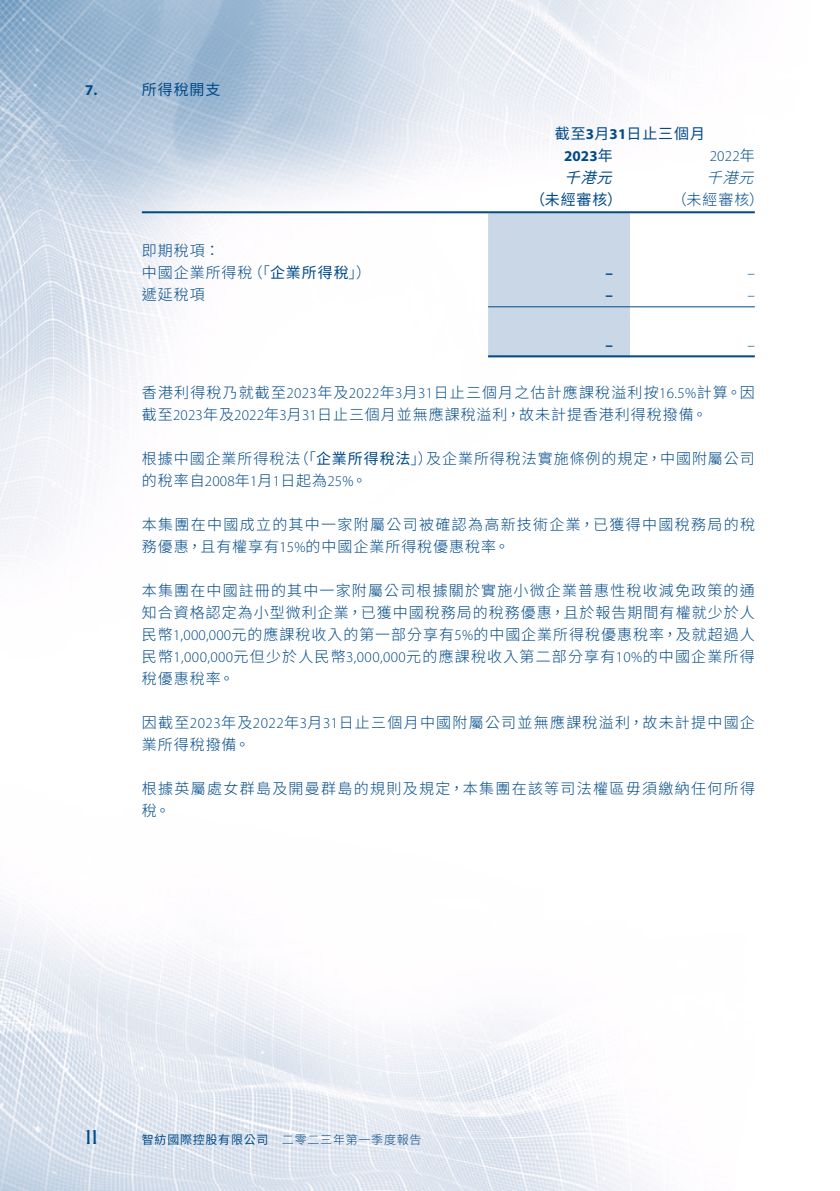
<style>
.page{position:relative;width:840px;height:1191px;background:#fff}
.page>*{position:absolute;margin:0;border:0;box-sizing:border-box;transform-origin:0 0}
.t1{font:22px "Collier";color:#004a87}
.Notes{font:300 15px/22px "Source Han Sans TC";letter-spacing:.075em;color:#004a87}
.Notes-2{font:15px "Source Han Sans TC";letter-spacing:.06em;color:#004a87}
.Notes-3{font:700 15px "Myriad Pro";color:#004a87}
.Notes-4{font:300 15px "Myriad Pro";color:#004a87}
.Notes_HD1{font:15px "Source Han Sans TC";letter-spacing:.06em;color:#004a87}
.Notes-5{font:italic 15px "Source Han Sans TC";color:#004a87}
.Notes-6{font:italic 300 15px "Source Han Sans TC";color:#004a87}
.Notes_HD1-2{font:700 15px "Myriad Pro";color:#004a87}
.t2{font:12px "Source Han Sans TC";letter-spacing:.06em;color:#004a87}
.s1{font-family:"Myriad Pro";font-weight:700}
.s2{font-family:"Source Han Sans TC";font-weight:400}
.s3{font-family:"Source Han Sans TC"}
.s4{font-weight:400}
.s5{font-family:"Myriad Pro"}
.s6{font-weight:300}
</style>
<div class="page">
<img style="left:0;top:0;width:755px;height:1191px">
<div style="left:488px;top:213px;width:141px;height:142px;background:#cad7e7"></div>
<hr style="left:142px;top:211px;width:346px;height:2px;background:#004a87">
<hr style="left:488px;top:211px;width:141px;height:2px;background:#004a87">
<hr style="left:629px;top:211px;width:125px;height:2px;background:#004a87">
<hr style="left:488px;top:306px;width:141px;height:1px;background:#004a87">
<hr style="left:629px;top:306px;width:125px;height:1px;background:#004a87">
<hr style="left:488px;top:355px;width:141px;height:2px;background:#004a87">
<hr style="left:629px;top:355px;width:125px;height:2px;background:#004a87">
<p class="Notes_HD1-2" style="left:85px;top:81px;width:14px">7.</p>
<p class="Notes_HD1" style="left:142px;top:81px;width:80px">所得稅開支</p>
<p class="Notes-2" style="left:554px;top:125px;width:152px">截至<span class="s1">3</span>月<span class="s1">31</span>日止三個月</p>
<p class="Notes-3" style="left:563px;top:147px;width:50px">2023<span class="s2">年</span></p>
<p class="Notes-4" style="left:709px;top:147px;width:46px">2022<span class="s3">年</span></p>
<p class="Notes-5" style="left:564px;top:169px;width:60px">千港元</p>
<p class="Notes-6" style="left:706px;top:169px;width:60px">千港元</p>
<p class="Notes-2" style="left:530px;top:191px;width:93px">（未經審核）</p>
<p class="Notes" style="left:671px;top:189px;width:94px">（未經審核）</p>
<p class="Notes" style="left:142px;top:239px;width:79px">即期稅項：</p>
<p class="Notes" style="left:142px;top:261px;width:230px">中國企業所得稅（「<span class="s4">企業所得稅</span>」）</p>
<p class="Notes-3" style="left:605px;top:263px;width:9px">–</p>
<p class="Notes-4" style="left:747px;top:263px;width:9px">–</p>
<p class="Notes" style="left:142px;top:283px;width:64px">遞延稅項</p>
<p class="Notes-3" style="left:605px;top:285px;width:9px">–</p>
<p class="Notes-4" style="left:747px;top:285px;width:9px">–</p>
<p class="Notes-3" style="left:605px;top:335px;width:9px">–</p>
<p class="Notes-4" style="left:747px;top:335px;width:9px">–</p>
<p class="Notes" style="left:142px;top:381px;width:614px">香港利得稅乃就截至<span class="s5">2023</span>年及<span class="s5">2022</span>年<span class="s5">3</span>月<span class="s5">31</span>日止三個月之估計應課稅溢利按<span class="s5">16.5%</span>計算。因截至<span class="s5">2023</span>年及<span class="s5">2022</span>年<span class="s5">3</span>月<span class="s5">31</span>日止三個月並無應課稅溢利，故未計提香港利得稅撥備。</p>
<p class="Notes" style="left:142px;top:447px;width:614px">根據中國企業所得稅法（「<span class="s4">企業所得稅法</span>」）及企業所得稅法實施條例的規定，中國附屬公司的稅率自<span class="s5">2008</span>年<span class="s5">1</span>月<span class="s5">1</span>日起為<span class="s5">25%</span>。</p>
<p class="Notes" style="left:142px;top:513px;width:614px">本集團在中國成立的其中一家附屬公司被確認為高新技術企業，已獲得中國稅務局的稅務優惠，且有權享有<span class="s5">15%</span>的中國企業所得稅優惠稅率。</p>
<p class="Notes" style="left:142px;top:579px;width:614px;text-align:justify">本集團在中國註冊的其中一家附屬公司根據關於實施小微企業普惠性稅收減免政策的通知合資格認定為小型微利企業，已獲中國稅務局的稅務優惠，且於報告期間有權就少於人民幣<span class="s5">1,000,000</span>元的應課稅收入的第一部分享有<span class="s5">5%</span>的中國企業所得稅優惠稅率，及就超過人民幣<span class="s5">1,000,000</span>元但少於人民幣<span class="s5">3,000,000</span>元的應課稅收入第二部分享有<span class="s5">10%</span>的中國企業所得稅優惠稅率。</p>
<p class="Notes" style="left:142px;top:711px;width:614px">因截至<span class="s5">2023</span>年及<span class="s5">2022</span>年<span class="s5">3</span>月<span class="s5">31</span>日止三個月中國附屬公司並無應課稅溢利，故未計提中國企業所得稅撥備。</p>
<p class="Notes" style="left:142px;top:777px;width:614px">根據英屬處女群島及開曼群島的規則及規定，本集團在該等司法權區毋須繳納任何所得稅。</p>
<h1 class="t1" style="left:85px;top:1124px;width:15px">11</h1>
<p class="t2" style="left:142px;top:1133px;width:281px">智紡國際控股有限公司　<span class="s6">二零二三年第一季度報告</span></p>
</div>
